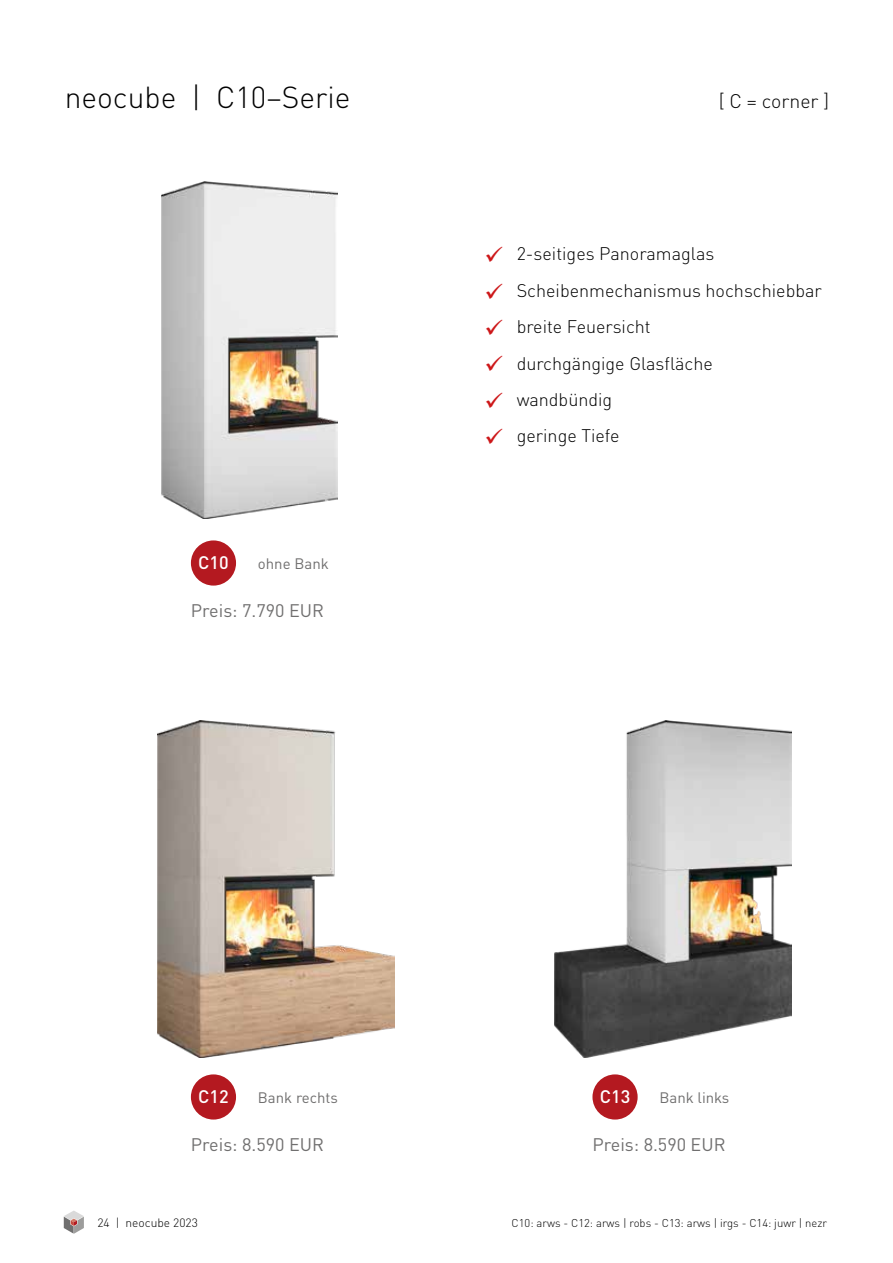
<style>
.page{position:relative;width:893px;height:1263px;background:#fff}
.page>*{position:absolute;margin:0;border:0;box-sizing:border-box;transform-origin:0 0}
.t1{font:300 30px "DINOT";color:#000}
.t2{font:24px/36.5px "Wingdings";color:#cd1719;text-align:justify}
.t3{font:300 19.5px "DINOT";color:#000}
.t4{font:300 18px/36.5px "DINOT";color:#000}
.t5{font:18px "DINOT";color:#706f6f}
.t6{font:500 18px "DINOT";color:#fff}
.t7{font:15px "DINOT";color:#706f6f}
.t8{font:300 12px "DINOT";color:#000}
.t9{font:300 11.25px "DINOT";color:#000}
</style>
<div class="page">
<div style="left:191px;top:1074px;width:45px;height:45px;background:#b41920;border-radius:50%"></div>
<div style="left:592px;top:1074px;width:46px;height:45px;background:#b41920;border-radius:50%"></div>
<div style="left:191px;top:540px;width:45px;height:46px;background:#b41920;border-radius:50%"></div>
<img style="left:161px;top:181px;width:176px;height:337px">
<img style="left:555px;top:720px;width:236px;height:337px">
<img style="left:157px;top:720px;width:237px;height:337px">
<svg style="left:64px;top:1211px;width:20px;height:23px"></svg>
<h1 class="t1" style="left:65px;top:79px;width:287px">neocube | C10–Serie</h1>
<p class="t3" style="left:719px;top:89px;width:112px">[ C = corner ]</p>
<p class="t6" style="left:198px;top:551px;width:32px">C10</p>
<p class="t7" style="left:258px;top:554px;width:72px">ohne Bank</p>
<p class="t5" style="left:191px;top:599px;width:135px">Preis: 7.790 EUR</p>
<h2 class="t2" style="left:484px;top:239px;width:20px">✓ ✓ ✓ ✓ ✓ ✓</h2>
<p class="t4" style="left:517px;top:235px;width:307px">2-seitiges Panoramaglas<br>Scheibenmechanismus hochschiebbar breite Feuersicht<br>durchgängige Glasfläche<br>wandbündig<br>geringe Tiefe</p>
<p class="t6" style="left:198px;top:1085px;width:32px">C12</p>
<p class="t7" style="left:258px;top:1088px;width:82px">Bank rechts</p>
<p class="t6" style="left:600px;top:1085px;width:32px">C13</p>
<p class="t7" style="left:659px;top:1088px;width:71px">Bank links</p>
<p class="t5" style="left:191px;top:1133px;width:135px">Preis: 8.590 EUR</p>
<p class="t5" style="left:592px;top:1133px;width:135px">Preis: 8.590 EUR</p>
<p class="t8" style="left:97px;top:1215px;width:102px">24 | neocube 2023</p>
<p class="t9" style="left:512px;top:1216px;width:317px">C10: arws - C12: arws | robs - C13: arws | irgs - C14: juwr | nezr</p>
</div>
